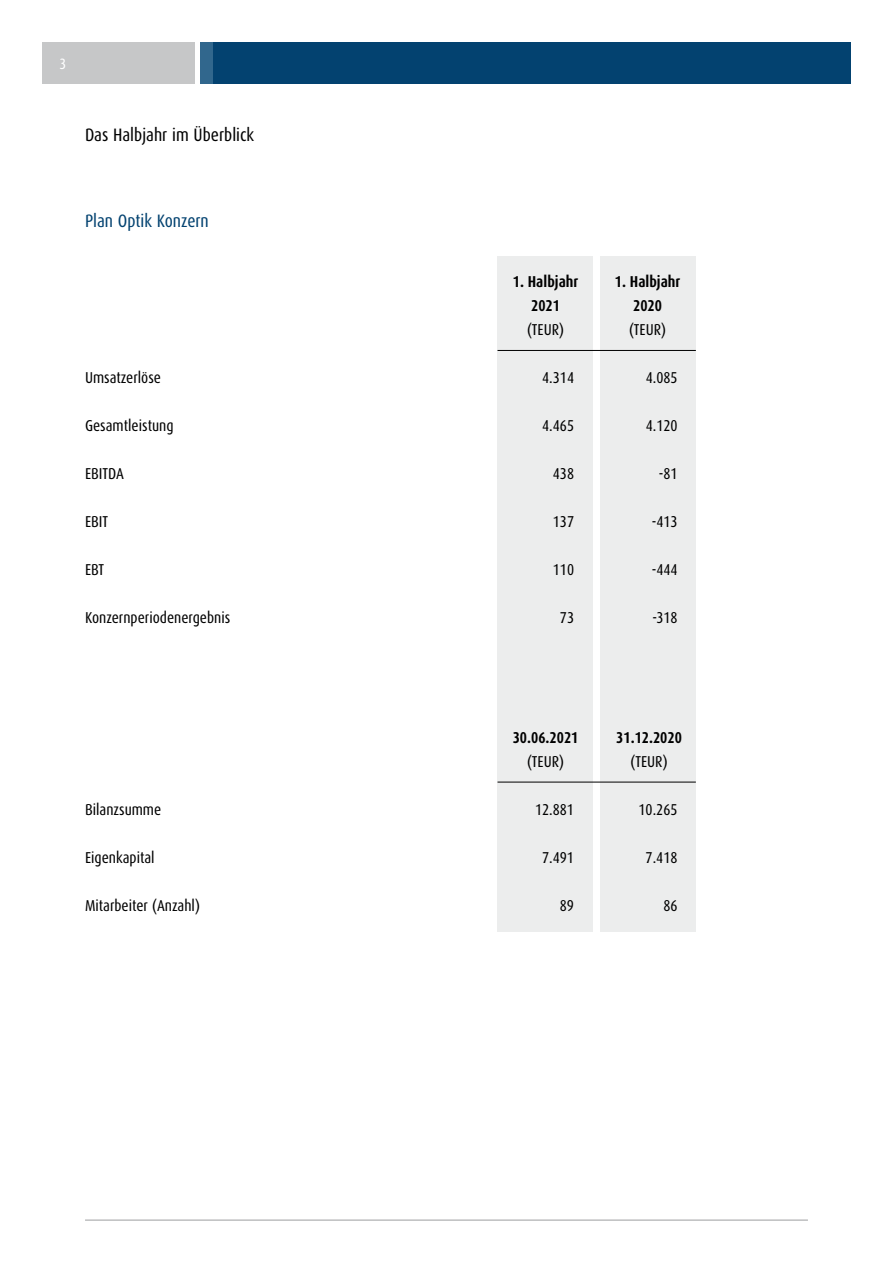
<style>
.page{position:relative;width:893px;height:1263px;background:#fff}
.page>*{position:absolute;margin:0;border:0;box-sizing:border-box;transform-origin:0 0}
.t1{font:18px "Dax Condensed";color:#000}
.t2{font:18px "Dax Condensed";color:#034270}
.t3{font:15.75px "Dax Condensed";color:#000}
.t4{font:700 15.75px "Dax Condensed";color:#000}
.t5{font:15px "Dax Condensed";color:#fff}
</style>
<div class="page">
<div style="left:211px;top:43px;width:639px;height:41px;background:#034270"></div>
<div style="left:201px;top:43px;width:12px;height:41px;background:#31678d"></div>
<div style="left:43px;top:43px;width:152px;height:41px;background:#c6c7c8"></div>
<hr style="left:85px;top:1220px;width:723px;height:1px;background:#9c9e9f">
<div style="left:497px;top:256px;width:96px;height:675px;background:#eceded"></div>
<div style="left:600px;top:256px;width:96px;height:675px;background:#eceded"></div>
<hr style="left:497px;top:350px;width:199px;height:1px;background:#000">
<hr style="left:497px;top:782px;width:199px;height:1px;background:#000">
<p class="t5" style="left:60px;top:56px;width:8px">3</p>
<p class="t1" style="left:85px;top:125px;width:171px">Das Halbjahr im Überblick</p>
<p class="t2" style="left:85px;top:210px;width:125px">Plan Optik Konzern</p>
<p class="t4" style="left:513px;top:273px;width:67px">1. Halbjahr</p>
<p class="t4" style="left:615px;top:273px;width:67px">1. Halbjahr</p>
<p class="t4" style="left:531px;top:297px;width:30px">2021</p>
<p class="t4" style="left:633px;top:297px;width:30px">2020</p>
<p class="t3" style="left:527px;top:321px;width:39px">(TEUR)</p>
<p class="t3" style="left:629px;top:321px;width:39px">(TEUR)</p>
<p class="t3" style="left:85px;top:369px;width:78px">Umsatzerlöse</p>
<p class="t3" style="left:542px;top:369px;width:33px">4.314</p>
<p class="t3" style="left:646px;top:369px;width:33px">4.085</p>
<p class="t3" style="left:85px;top:417px;width:90px">Gesamtleistung</p>
<p class="t3" style="left:542px;top:417px;width:33px">4.465</p>
<p class="t3" style="left:646px;top:417px;width:33px">4.120</p>
<p class="t3" style="left:85px;top:465px;width:40px">EBITDA</p>
<p class="t3" style="left:553px;top:465px;width:23px">438</p>
<p class="t3" style="left:659px;top:465px;width:20px">-81</p>
<p class="t3" style="left:85px;top:513px;width:25px">EBIT</p>
<p class="t3" style="left:553px;top:513px;width:23px">137</p>
<p class="t3" style="left:652px;top:513px;width:27px">-413</p>
<p class="t3" style="left:85px;top:561px;width:21px">EBT</p>
<p class="t3" style="left:553px;top:561px;width:23px">110</p>
<p class="t3" style="left:652px;top:561px;width:27px">-444</p>
<p class="t3" style="left:85px;top:609px;width:147px">Konzernperiodenergebnis</p>
<p class="t3" style="left:560px;top:609px;width:16px">73</p>
<p class="t3" style="left:652px;top:609px;width:27px">-318</p>
<p class="t4" style="left:513px;top:729px;width:67px">30.06.2021</p>
<p class="t4" style="left:616px;top:729px;width:67px">31.12.2020</p>
<p class="t3" style="left:527px;top:753px;width:39px">(TEUR)</p>
<p class="t3" style="left:631px;top:753px;width:39px">(TEUR)</p>
<p class="t3" style="left:85px;top:801px;width:78px">Bilanzsumme</p>
<p class="t3" style="left:535px;top:801px;width:40px">12.881</p>
<p class="t3" style="left:639px;top:801px;width:40px">10.265</p>
<p class="t3" style="left:85px;top:849px;width:71px">Eigenkapital</p>
<p class="t3" style="left:542px;top:849px;width:33px">7.491</p>
<p class="t3" style="left:646px;top:849px;width:33px">7.418</p>
<p class="t3" style="left:85px;top:897px;width:116px">Mitarbeiter (Anzahl)</p>
<p class="t3" style="left:560px;top:897px;width:16px">89</p>
<p class="t3" style="left:663px;top:897px;width:16px">86</p>
</div>
